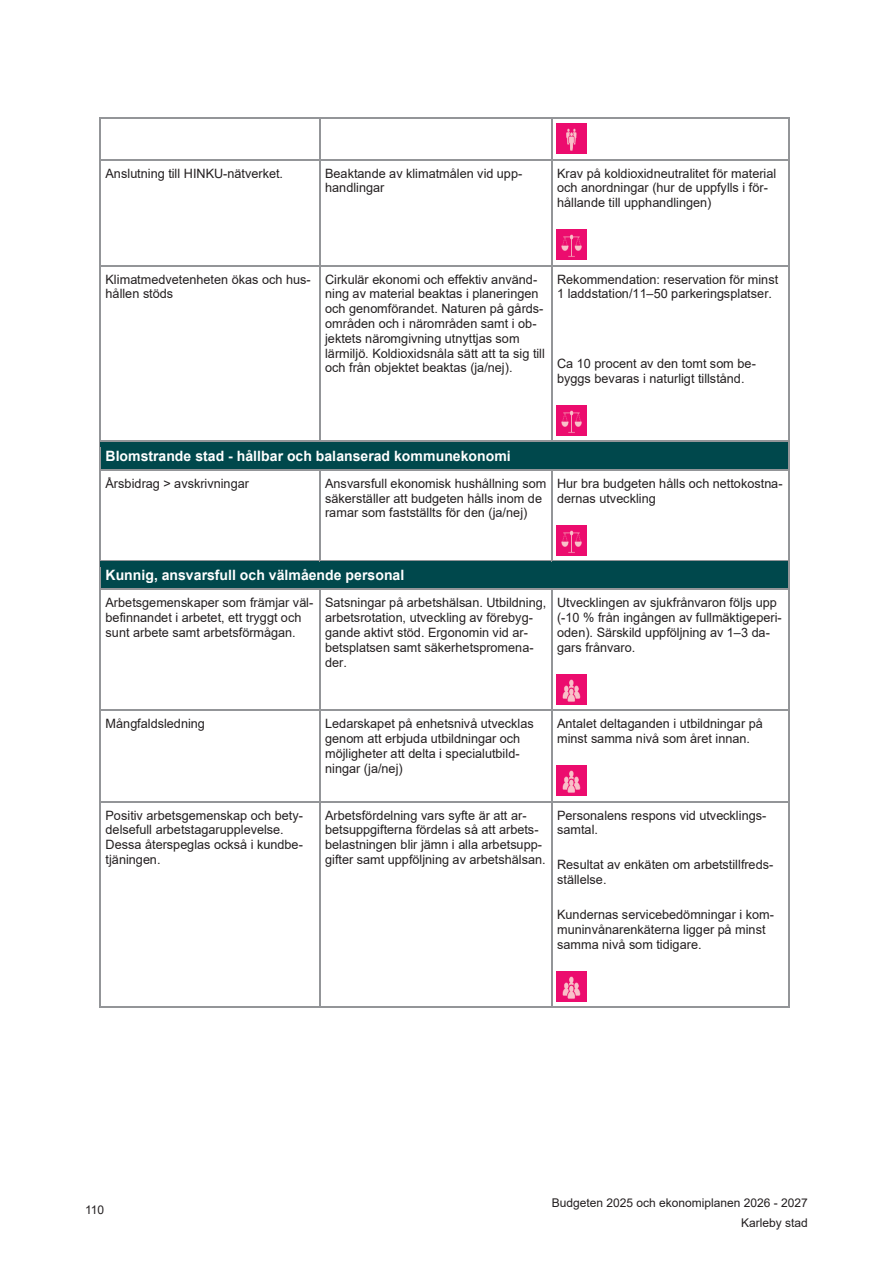
<style>
.page{position:relative;width:893px;height:1263px;background:#fff}
.page>*{position:absolute;margin:0;border:0;box-sizing:border-box;transform-origin:0 0}
.t1{font:700 14.25px "Arial";letter-spacing:.005em;color:#fff}
.t2{font:12.9px/14.9px "Arial";letter-spacing:.005em;color:#231f20}
.t3{font:12px/19.5px "Arial";color:#231f20;text-align:right}
</style>
<div class="page">
<hr style="left:101px;top:117px;width:218px;height:1px;background:#939598">
<hr style="left:320px;top:117px;width:231px;height:1px;background:#939598">
<hr style="left:552px;top:117px;width:236px;height:1px;background:#939598">
<hr style="left:100px;top:124px;width:1px;height:35px;background:#939598">
<hr style="left:319px;top:124px;width:1px;height:35px;background:#939598">
<hr style="left:551px;top:124px;width:1px;height:35px;background:#939598">
<hr style="left:788px;top:124px;width:1px;height:35px;background:#939598">
<hr style="left:101px;top:159px;width:218px;height:1px;background:#939598">
<hr style="left:320px;top:159px;width:231px;height:1px;background:#939598">
<hr style="left:552px;top:159px;width:236px;height:1px;background:#939598">
<hr style="left:100px;top:165px;width:1px;height:100px;background:#939598">
<hr style="left:319px;top:165px;width:1px;height:100px;background:#939598">
<hr style="left:551px;top:165px;width:1px;height:100px;background:#939598">
<hr style="left:788px;top:165px;width:1px;height:100px;background:#939598">
<hr style="left:101px;top:265px;width:218px;height:1px;background:#939598">
<hr style="left:320px;top:265px;width:231px;height:1px;background:#939598">
<hr style="left:552px;top:265px;width:236px;height:1px;background:#939598">
<hr style="left:100px;top:272px;width:1px;height:169px;background:#939598">
<hr style="left:319px;top:272px;width:1px;height:169px;background:#939598">
<hr style="left:551px;top:272px;width:1px;height:169px;background:#939598">
<hr style="left:788px;top:272px;width:1px;height:169px;background:#939598">
<div style="left:106px;top:447px;width:677px;height:17px;background:#00484c"></div>
<hr style="left:101px;top:441px;width:218px;height:1px;background:#939598">
<div style="left:101px;top:442px;width:218px;height:5px;background:#00484c"></div>
<hr style="left:320px;top:441px;width:231px;height:1px;background:#939598">
<div style="left:320px;top:442px;width:231px;height:5px;background:#00484c"></div>
<hr style="left:552px;top:441px;width:236px;height:1px;background:#939598">
<div style="left:552px;top:442px;width:236px;height:5px;background:#00484c"></div>
<div style="left:100px;top:464px;width:688px;height:5px;background:#00484c"></div>
<svg style="left:100px;top:441px;width:1px;height:35px"></svg>
<hr style="left:101px;top:469px;width:218px;height:1px;background:#939598">
<hr style="left:320px;top:469px;width:231px;height:1px;background:#939598">
<hr style="left:552px;top:469px;width:236px;height:1px;background:#939598">
<svg style="left:788px;top:441px;width:1px;height:35px"></svg>
<hr style="left:100px;top:476px;width:1px;height:85px;background:#939598">
<hr style="left:319px;top:476px;width:1px;height:85px;background:#939598">
<hr style="left:551px;top:476px;width:1px;height:85px;background:#939598">
<hr style="left:788px;top:476px;width:1px;height:85px;background:#939598">
<div style="left:106px;top:567px;width:677px;height:16px;background:#00484c"></div>
<hr style="left:101px;top:561px;width:218px;height:1px;background:#939598">
<div style="left:101px;top:562px;width:218px;height:5px;background:#00484c"></div>
<hr style="left:320px;top:561px;width:231px;height:1px;background:#939598">
<div style="left:320px;top:562px;width:231px;height:5px;background:#00484c"></div>
<hr style="left:552px;top:561px;width:236px;height:1px;background:#939598">
<div style="left:552px;top:562px;width:236px;height:5px;background:#00484c"></div>
<div style="left:100px;top:583px;width:688px;height:6px;background:#00484c"></div>
<svg style="left:100px;top:561px;width:1px;height:34px"></svg>
<hr style="left:101px;top:589px;width:218px;height:1px;background:#939598">
<hr style="left:320px;top:589px;width:231px;height:1px;background:#939598">
<hr style="left:552px;top:589px;width:236px;height:1px;background:#939598">
<svg style="left:788px;top:561px;width:1px;height:34px"></svg>
<hr style="left:100px;top:595px;width:1px;height:115px;background:#939598">
<hr style="left:319px;top:595px;width:1px;height:115px;background:#939598">
<hr style="left:551px;top:595px;width:1px;height:115px;background:#939598">
<hr style="left:788px;top:595px;width:1px;height:115px;background:#939598">
<hr style="left:101px;top:710px;width:218px;height:1px;background:#939598">
<hr style="left:320px;top:710px;width:231px;height:1px;background:#939598">
<hr style="left:552px;top:710px;width:236px;height:1px;background:#939598">
<hr style="left:100px;top:716px;width:1px;height:85px;background:#939598">
<hr style="left:319px;top:716px;width:1px;height:85px;background:#939598">
<hr style="left:551px;top:716px;width:1px;height:85px;background:#939598">
<hr style="left:788px;top:716px;width:1px;height:85px;background:#939598">
<hr style="left:101px;top:801px;width:218px;height:1px;background:#939598">
<hr style="left:320px;top:801px;width:231px;height:1px;background:#939598">
<hr style="left:552px;top:801px;width:236px;height:1px;background:#939598">
<hr style="left:100px;top:808px;width:1px;height:199px;background:#939598">
<hr style="left:101px;top:1007px;width:218px;height:1px;background:#939598">
<hr style="left:319px;top:808px;width:1px;height:199px;background:#939598">
<hr style="left:320px;top:1007px;width:231px;height:1px;background:#939598">
<hr style="left:551px;top:808px;width:1px;height:199px;background:#939598">
<hr style="left:552px;top:1007px;width:236px;height:1px;background:#939598">
<hr style="left:788px;top:808px;width:1px;height:199px;background:#939598">
<img style="left:557px;top:124px;width:30px;height:30px">
<img style="left:557px;top:230px;width:30px;height:30px">
<img style="left:557px;top:406px;width:30px;height:30px">
<img style="left:557px;top:525px;width:30px;height:30px">
<img style="left:557px;top:674px;width:30px;height:30px">
<img style="left:557px;top:766px;width:30px;height:30px">
<img style="left:557px;top:971px;width:30px;height:30px">
<p class="t2" style="left:106px;top:165px;width:179px">Anslutning till HINKU-nätverket.</p>
<p class="t2" style="left:325px;top:166px;width:199px">Beaktande av klimatmålen vid upp&shy;handlingar</p>
<p class="t2" style="left:557px;top:166px;width:221px">Krav på koldioxidneutralitet för material och anordningar (hur de uppfylls i för&shy;hållande till upphandlingen)</p>
<p class="t2" style="left:106px;top:272px;width:207px">Klimatmedvetenheten ökas och hus&shy;hållen stöds</p>
<p class="t2" style="left:325px;top:272px;width:221px">Cirkulär ekonomi och effektiv använd&shy;ning av material beaktas i planeringen och genomförandet. Naturen på gårds&shy;områden och i närområden samt i ob&shy;jektets näromgivning utnyttjas som lärmiljö. Koldioxidsnåla sätt att ta sig till och från objektet beaktas (ja/nej).</p>
<p class="t2" style="left:557px;top:272px;width:223px">Rekommendation: reservation för minst<br>1 laddstation/11–50 parkeringsplatser.</p>
<p class="t2" style="left:557px;top:356px;width:200px">Ca 10 procent av den tomt som be&shy;byggs bevaras i naturligt tillstånd.</p>
<p class="t1" style="left:106px;top:446px;width:407px">Blomstrande stad - hållbar och balanserad kommunekonomi</p>
<p class="t2" style="left:106px;top:476px;width:145px">Årsbidrag &gt; avskrivningar</p>
<p class="t2" style="left:325px;top:476px;width:223px">Ansvarsfull ekonomisk hushållning som säkerställer att budgeten hålls inom de ramar som fastställts för den (ja/nej)</p>
<p class="t2" style="left:557px;top:476px;width:227px">Hur bra budgeten hålls och nettokostna&shy;dernas utveckling</p>
<p class="t1" style="left:106px;top:565px;width:300px">Kunnig, ansvarsfull och välmående personal</p>
<p class="t2" style="left:106px;top:595px;width:209px">Arbetsgemenskaper som främjar väl&shy;befinnandet i arbetet, ett tryggt och sunt arbete samt arbetsförmågan.</p>
<p class="t2" style="left:325px;top:595px;width:223px">Satsningar på arbetshälsan. Utbildning, arbetsrotation, utveckling av förebyg&shy;gande aktivt stöd. Ergonomin vid ar&shy;betsplatsen samt säkerhetspromena&shy;der.</p>
<p class="t2" style="left:557px;top:595px;width:226px">Utvecklingen av sjukfrånvaron följs upp (-10 % från ingången av fullmäktigeperi&shy;oden). Särskild uppföljning av 1–3 da&shy;gars frånvaro.</p>
<p class="t2" style="left:106px;top:716px;width:101px">Mångfaldsledning</p>
<p class="t2" style="left:325px;top:716px;width:210px">Ledarskapet på enhetsnivå utvecklas genom att erbjuda utbildningar och möjligheter att delta i specialutbild&shy;ningar (ja/nej)</p>
<p class="t2" style="left:557px;top:716px;width:207px">Antalet deltaganden i utbildningar på minst samma nivå som året innan.</p>
<p class="t2" style="left:106px;top:808px;width:199px">Positiv arbetsgemenskap och bety&shy;delsefull arbetstagarupplevelse.<br>Dessa återspeglas också i kundbe&shy;tjäningen.</p>
<p class="t2" style="left:325px;top:808px;width:222px">Arbetsfördelning vars syfte är att ar&shy;betsuppgifterna fördelas så att arbets&shy;belastningen blir jämn i alla arbetsupp&shy;gifter samt uppföljning av arbetshälsan.</p>
<p class="t2" style="left:557px;top:808px;width:211px">Personalens respons vid utvecklings&shy;samtal.</p>
<p class="t2" style="left:557px;top:857px;width:218px">Resultat av enkäten om arbetstillfreds&shy;ställelse.</p>
<p class="t2" style="left:557px;top:907px;width:219px">Kundernas servicebedömningar i kom&shy;muninvånarenkäterna ligger på minst samma nivå som tidigare.</p>
<p class="t3" style="left:85px;top:1200px;width:21px">110</p>
<p class="t3" style="left:552px;top:1193px;width:258px">Budgeten 2025 och ekonomiplanen 2026 - 2027<br>Karleby stad</p>
</div>
